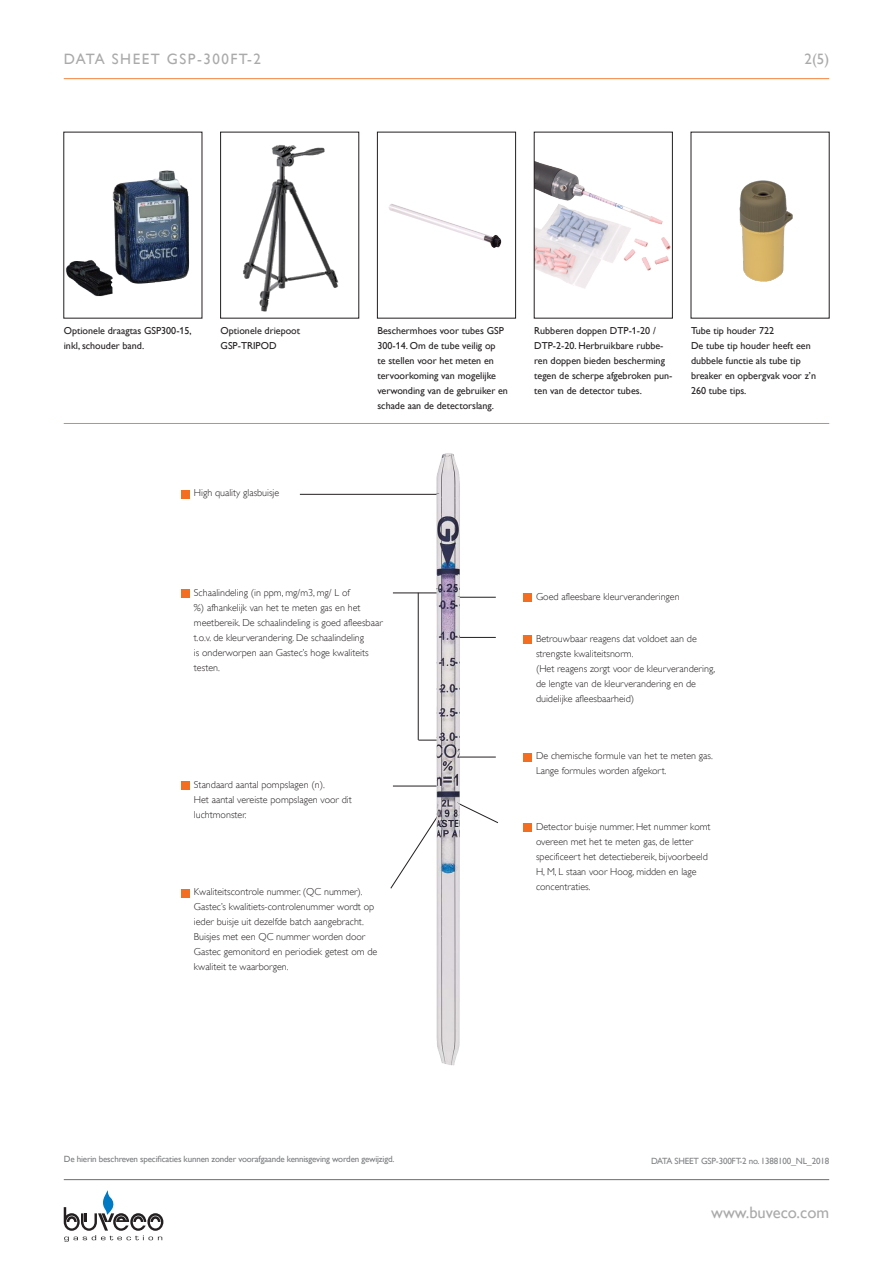
<style>
.page{position:relative;width:893px;height:1263px;background:#fff}
.page>*{position:absolute;margin:0;border:0;box-sizing:border-box;transform-origin:0 0}
.t1{font:16.5px "Gill Alt One";color:#aaa}
.t2{font:15px "Gill Alt One";letter-spacing:.1em;color:#aaa}
.t3{font:300 10.05px/15px "Gill Alt One";color:#231f20}
.t4{font:10.05px/15px "Gill Alt One";color:#231f20}
.t5{font:9px "Gill Sans";letter-spacing:-.02em;color:#7a7c7f}
.t6{font:9px "Gill Sans";letter-spacing:-.02em;color:#818386}
</style>
<div class="page">
<hr style="left:64px;top:1179px;width:765px;height:1px;background:#6c6d70">
<hr style="left:64px;top:78px;width:765px;height:1px;background:#f4833b">
<svg style="left:64px;top:1190px;width:99px;height:52px"></svg>
<hr style="left:64px;top:423px;width:765px;height:1px;background:#f4833b">
<hr style="left:300px;top:494px;width:138px;height:1px;background:#231f20">
<div style="left:181px;top:490px;width:9px;height:9px;background:#f36e21"></div>
<div style="left:181px;top:589px;width:9px;height:9px;background:#f36e21"></div>
<div style="left:181px;top:889px;width:9px;height:8px;background:#f36e21"></div>
<div style="left:181px;top:781px;width:9px;height:9px;background:#f36e21"></div>
<div style="left:523px;top:594px;width:9px;height:8px;background:#f36e21"></div>
<div style="left:523px;top:635px;width:9px;height:9px;background:#f36e21"></div>
<div style="left:523px;top:753px;width:9px;height:8px;background:#f36e21"></div>
<div style="left:523px;top:823px;width:9px;height:9px;background:#f36e21"></div>
<img style="left:362px;top:453px;width:136px;height:613px">
<img style="left:66px;top:170px;width:124px;height:127px">
<div style="left:377px;top:132px;width:139px;height:186px;border:1px solid #231f20"></div>
<img style="left:739px;top:180px;width:54px;height:102px">
<img style="left:243px;top:145px;width:96px;height:167px">
<img style="left:536px;top:161px;width:135px;height:128px">
<div style="left:534px;top:132px;width:139px;height:186px;border:1px solid #231f20"></div>
<img style="left:388px;top:204px;width:99px;height:37px">
<img style="left:483px;top:235px;width:19px;height:13px">
<h2 class="t2" style="left:64px;top:50px;width:199px">DATA SHEET GSP-300FT-2</h2>
<h2 class="t2" style="left:804px;top:50px;width:26px">2(5)</h2>
<p class="t4" style="left:64px;top:323px;width:130px">Optionele draagtas GSP300-15, inkl, schouder band.</p>
<p class="t4" style="left:221px;top:323px;width:81px">Optionele driepoot<br>GSP-TRIPOD</p>
<p class="t4" style="left:377px;top:323px;width:132px">Beschermhoes voor tubes GSP<br>300-14. Om de tube veilig op<br>te stellen voor het meten en tervoorkoming van mogelijke verwonding van de gebruiker en schade aan de detectorslang.</p>
<p class="t4" style="left:534px;top:323px;width:140px">Rubberen doppen DTP-1-20 /<br>DTP-2-20. Herbruikbare rubbe&shy;ren doppen bieden bescherming tegen de scherpe afgebroken pun&shy;ten van de detector tubes.</p>
<p class="t4" style="left:691px;top:323px;width:85px">Tube tip houder 722</p>
<p class="t4" style="left:691px;top:338px;width:127px">De tube tip houder heeft een dubbele functie als tube tip breaker en opbergvak voor z’n<br>260 tube tips.</p>
<p class="t3" style="left:194px;top:486px;width:87px">High quality glasbuisje</p>
<p class="t3" style="left:194px;top:585px;width:190px">Schaalindeling (in ppm, mg/m3, mg/ L of<br>%) afhankelijk van het te meten gas en het meetbereik. De schaalindeling is goed afleesbaar t.o.v. de kleurverandering. De schaalindeling<br>is onderworpen aan Gastec’s hoge kwaliteits testen.</p>
<p class="t3" style="left:194px;top:777px;width:132px">Standaard aantal pompslagen (n).</p>
<p class="t3" style="left:194px;top:792px;width:159px">Het aantal vereiste pompslagen voor dit luchtmonster.</p>
<p class="t3" style="left:194px;top:884px;width:185px">Kwaliteitscontrole nummer. (QC nummer).<br>Gastec’s kwalitiets-controlenummer wordt op ieder buisje uit dezelfde batch aangebracht.<br>Buisjes met een QC nummer worden door Gastec gemonitord en periodiek getest om de kwaliteit te waarborgen.</p>
<p class="t3" style="left:536px;top:589px;width:145px">Goed afleesbare kleurveranderingen</p>
<p class="t3" style="left:536px;top:631px;width:162px">Betrouwbaar reagens dat voldoet aan de strengste kwaliteitsnorm.</p>
<p class="t3" style="left:536px;top:661px;width:181px">(Het reagens zorgt voor de kleurverandering, de lengte van de kleurverandering en de duidelijke afleesbaarheid)</p>
<p class="t3" style="left:536px;top:748px;width:178px">De chemische formule van het te meten gas.<br>Lange formules worden afgekort.</p>
<p class="t3" style="left:536px;top:819px;width:176px">Detector buisje nummer. Het nummer komt overeen met het te meten gas, de letter specificeert het detectiebereik, bijvoorbeeld H, M, L staan voor Hoog, midden en lage concentraties.</p>
<p class="t5" style="left:64px;top:1154px;width:332px">De hierin beschreven specificaties kunnen zonder voorafgaande kennisgeving worden gewijzigd.</p>
<p class="t6" style="left:651px;top:1155px;width:180px">DATA SHEET GSP-300FT-2 no. 1388100_NL_2018</p>
<h1 class="t1" style="left:711px;top:1203px;width:120px">www.buveco.com</h1>
</div>
